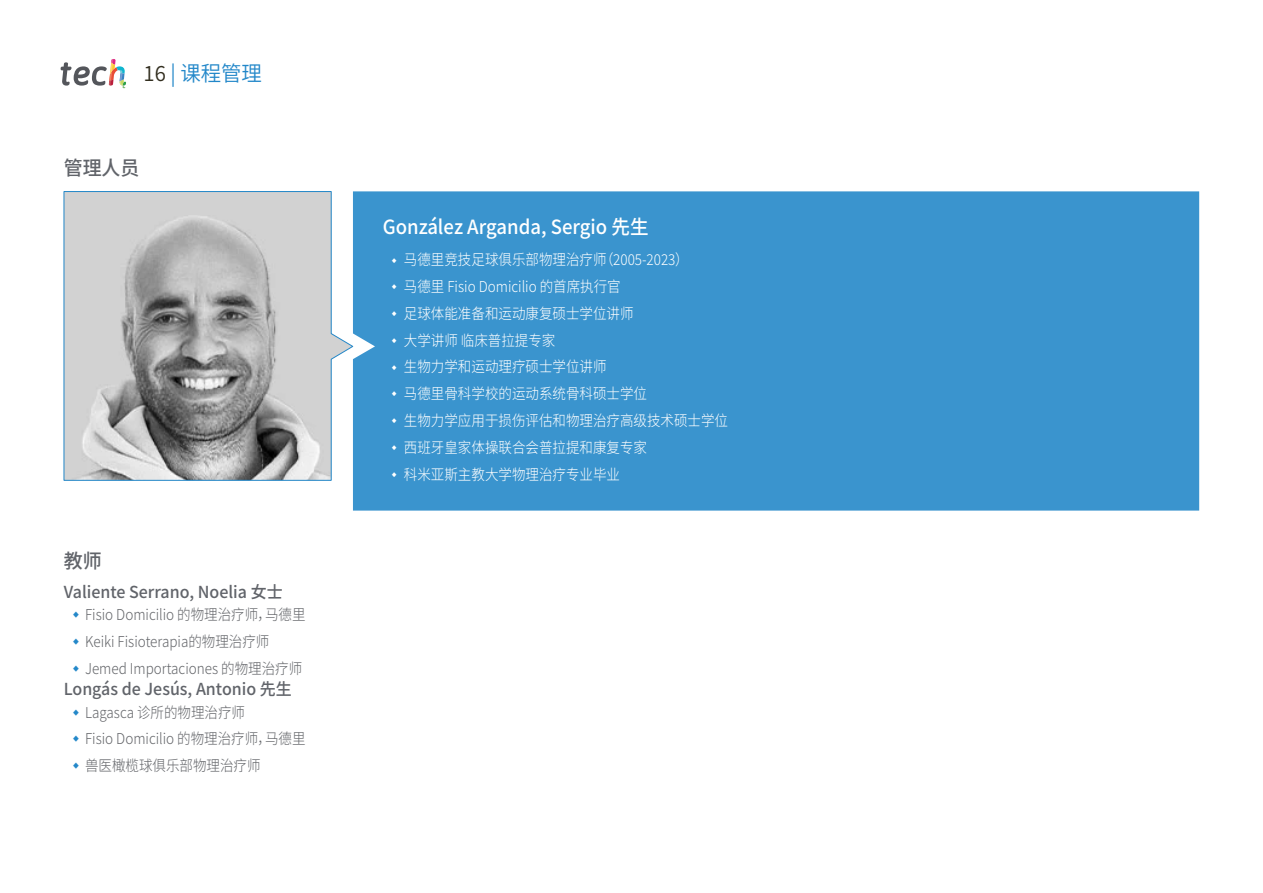
<style>
.page{position:relative;width:1263px;height:893px;background:#fff}
.page>*{position:absolute;margin:0;border:0;box-sizing:border-box;transform-origin:0 0}
.t1{font:21px "Source Han Sans CN";color:#2287c9}
.t2{font:500 19.5px "Source Han Sans CN";color:#fff;scale:.95 1}
.t3{font:500 19.5px "Source Han Sans CN";color:#61646a}
.t4{font:500 16.5px "Source Han Sans CN";color:#61646a}
.t5{font:300 15px/26.7px "Source Han Sans CN";color:#fff;scale:.9 1}
.t6{font:300 15px/26.7px "Source Han Sans CN";color:#636569;scale:.9 1}
.s1{color:#322e1f}
</style>
<div class="page">
<svg style="left:61px;top:59px;width:65px;height:29px"></svg>
<div style="left:353px;top:191px;width:846px;height:320px;background:#3a94ce"></div>
<svg style="left:64px;top:191px;width:289px;height:290px;background:#b9babb"></svg>
<svg style="left:392px;top:258px;width:5px;height:5px"></svg>
<svg style="left:392px;top:285px;width:5px;height:5px"></svg>
<svg style="left:392px;top:311px;width:5px;height:5px"></svg>
<svg style="left:392px;top:338px;width:5px;height:5px"></svg>
<svg style="left:392px;top:365px;width:5px;height:5px"></svg>
<svg style="left:392px;top:392px;width:5px;height:5px"></svg>
<svg style="left:392px;top:418px;width:5px;height:5px"></svg>
<svg style="left:392px;top:445px;width:5px;height:5px"></svg>
<svg style="left:392px;top:472px;width:5px;height:5px"></svg>
<h1 class="t1" style="left:144px;top:61px;width:120px"><span class="s1">16</span> | 课程管理</h1>
<h2 class="t3" style="left:64px;top:157px;width:77px">管理人员</h2>
<h2 class="t3" style="left:64px;top:550px;width:39px">教师</h2>
<p class="t4" style="left:64px;top:583px;width:220px">Valiente Serrano, Noelia 女士</p>
<p class="t6" style="left:85px;top:602px;width:247px">Fisio Domicilio 的物理治疗师，马德里<br>Keiki Fisioterapia的物理治疗师<br>Jemed Importaciones 的物理治疗师</p>
<p class="t4" style="left:64px;top:680px;width:230px">Longás de Jesús, Antonio 先生</p>
<p class="t6" style="left:85px;top:699px;width:247px">Lagasca 诊所的物理治疗师<br>Fisio Domicilio 的物理治疗师，马德里兽医橄榄球俱乐部物理治疗师</p>
<h2 class="t2" style="left:383px;top:216px;width:281px">González Arganda, Sergio 先生</h2>
<p class="t5" style="left:404px;top:247px;width:361px">马德里竞技足球俱乐部物理治疗师（2005-2023）<br>马德里 Fisio Domicilio 的首席执行官<br>足球体能准备和运动康复硕士学位讲师<br>大学讲师 临床普拉提专家<br>生物力学和运动理疗硕士学位讲师<br>马德里骨科学校的运动系统骨科硕士学位<br>生物力学应用于损伤评估和物理治疗高级技术硕士学位西班牙皇家体操联合会普拉提和康复专家<br>科米亚斯主教大学物理治疗专业毕业</p>
</div>
